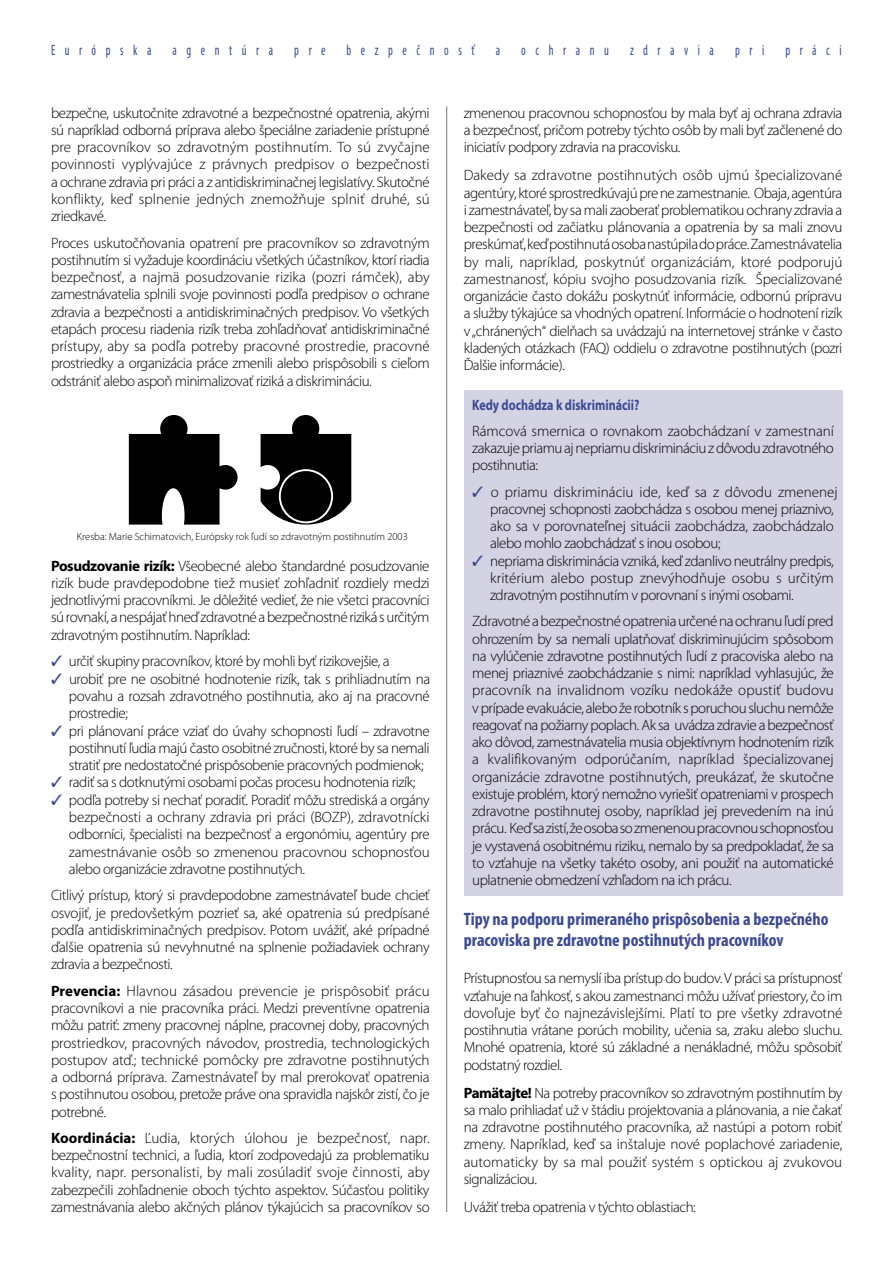
<style>
.page{position:relative;width:893px;height:1263px;background:#fff}
.page>*{position:absolute;margin:0;border:0;box-sizing:border-box;transform-origin:0 0}
.t1{font:700 condensed 18px/21px "Myriad Pro";color:#3b4a93}
.t2{font:300 15px/17.2px "Myriad Pro";letter-spacing:-.03em;color:#000;text-align:justify}
.t3{font:condensed 15px "Myriad Pro";letter-spacing:.8em;color:#3b4a93;scale:.8 1}
.t4{font:700 15px "Myriad Pro";color:#3b4a93;scale:.8 1}
.t5{font:300 10.5px "Myriad Pro";color:#000}
.s1{font-weight:700}
</style>
<div class="page">
<hr style="left:446px;top:106px;width:1px;height:1106px;background:#777">
<div style="left:463px;top:390px;width:379px;height:506px;background:#d4d3e4"></div>
<svg style="left:260px;top:415px;width:91px;height:110px"></svg>
<svg style="left:129px;top:415px;width:108px;height:110px"></svg>
<div style="left:279px;top:469px;width:54px;height:54px;border:2px solid #fff;border-radius:50%"></div>
<p class="t3" style="left:51px;top:44px;width:127px">Európska</p>
<p class="t3" style="left:172px;top:44px;width:127px">agentúra</p>
<p class="t3" style="left:294px;top:44px;width:40px">pre</p>
<p class="t3" style="left:346px;top:44px;width:162px">bezpečnosť</p>
<p class="t3" style="left:496px;top:44px;width:7px">a</p>
<p class="t3" style="left:521px;top:44px;width:111px">ochranu</p>
<p class="t3" style="left:630px;top:44px;width:106px">zdravia</p>
<p class="t3" style="left:735px;top:44px;width:38px">pri</p>
<p class="t3" style="left:785px;top:44px;width:72px">práci</p>
<p class="t2" style="left:51px;top:105px;width:380px">bezpečne, uskutočnite zdravotné a bezpečnostné opatrenia, akými sú napríklad odborná príprava alebo špeciálne zariadenie prístupné pre pracovníkov so zdravotným postihnutím. To sú zvyčajne povinnosti vyplývajúce z právnych predpisov o bezpečnosti a ochrane zdravia pri práci a z antidiskriminačnej legislatívy. Skutočné konflikty, keď splnenie jedných znemožňuje splniť druhé, sú zriedkavé.</p>
<p class="t2" style="left:51px;top:235px;width:380px">Proces uskutočňovania opatrení pre pracovníkov so zdravotným postihnutím si vyžaduje koordináciu všetkých účastníkov, ktorí riadia bezpečnosť, a najmä posudzovanie rizika (pozri rámček), aby zamestnávatelia splnili svoje povinnosti podľa predpisov o ochrane zdravia a bezpečnosti a antidiskriminačných predpisov. Vo všetkých etapách procesu riadenia rizík treba zohľadňovať antidiskriminačné prístupy, aby sa podľa potreby pracovné prostredie, pracovné prostriedky a organizácia práce zmenili alebo prispôsobili s cieľom odstrániť alebo aspoň minimalizovať riziká a diskrimináciu.</p>
<p class="t5" style="left:77px;top:532px;width:332px">Kresba: Marie Schimatovich, Európsky rok ľudí so zdravotným postihnutím 2003</p>
<p class="t2" style="left:51px;top:558px;width:380px"><span class="s1">Posudzovanie rizík:</span> Všeobecné alebo štandardné posudzovanie rizík bude pravdepodobne tiež musieť zohľadniť rozdiely medzi jednotlivými pracovníkmi. Je dôležité vedieť, že nie všetci pracovníci sú rovnakí, a nespájať hneď zdravotné a bezpečnostné riziká s určitým zdravotným postihnutím. Napríklad:</p>
<p class="t2" style="left:69px;top:654px;width:363px;text-align:left">určiť skupiny pracovníkov, ktoré by mohli byť rizikovejšie, a<br>urobiť pre ne osobitné hodnotenie rizík, tak s prihliadnutím na povahu a rozsah zdravotného postihnutia, ako aj na pracovné prostredie;<br>pri plánovaní práce vziať do úvahy schopnosti ľudí – zdravotne postihnutí ľudia majú často osobitné zručnosti, ktoré by sa nemali stratiť pre nedostatočné prispôsobenie pracovných podmienok; radiť sa s dotknutými osobami počas procesu hodnotenia rizík; podľa potreby si nechať poradiť. Poradiť môžu strediská a orgány bezpečnosti a ochrany zdravia pri práci (BOZP), zdravotnícki odborníci, špecialisti na bezpečnosť a ergonómiu, agentúry pre zamestnávanie osôb so zmenenou pracovnou schopnosťou alebo organizácie zdravotne postihnutých.</p>
<p class="t2" style="left:51px;top:888px;width:380px">Citlivý prístup, ktorý si pravdepodobne zamestnávateľ bude chcieť osvojiť, je predovšetkým pozrieť sa, aké opatrenia sú predpísané podľa antidiskriminačných predpisov. Potom uvážiť, aké prípadné ďalšie opatrenia sú nevyhnutné na splnenie požiadaviek ochrany zdravia a bezpečnosti.</p>
<p class="t2" style="left:51px;top:983px;width:380px"><span class="s1">Prevencia:</span> Hlavnou zásadou prevencie je prispôsobiť prácu pracovníkovi a nie pracovníka práci. Medzi preventívne opatrenia môžu patriť: zmeny pracovnej náplne, pracovnej doby, pracovných prostriedkov, pracovných návodov, prostredia, technologických postupov atď.; technické pomôcky pre zdravotne postihnutých a odborná príprava. Zamestnávateľ by mal prerokovať opatrenia s postihnutou osobou, pretože práve ona spravidla najskôr zistí, čo je potrebné.</p>
<p class="t2" style="left:51px;top:1131px;width:380px"><span class="s1">Koordinácia:</span> Ľudia, ktorých úlohou je bezpečnosť, napr. bezpečnostní technici, a ľudia, ktorí zodpovedajú za problematiku kvality, napr. personalisti, by mali zosúladiť svoje činnosti, aby zabezpečili zohľadnenie oboch týchto aspektov. Súčasťou politiky zamestnávania alebo akčných plánov týkajúcich sa pracovníkov so</p>
<p class="t2" style="left:463px;top:105px;width:380px">zmenenou pracovnou schopnosťou by mala byť aj ochrana zdravia a bezpečnosť, pričom potreby týchto osôb by mali byť začlenené do iniciatív podpory zdravia na pracovisku.</p>
<p class="t2" style="left:463px;top:168px;width:380px">Dakedy sa zdravotne postihnutých osôb ujmú špecializované agentúry, ktoré sprostredkúvajú pre ne zamestnanie. Obaja, agentúra i zamestnávateľ, by sa mali zaoberať problematikou ochrany zdravia a bezpečnosti od začiatku plánovania a opatrenia by sa mali znovu preskúmať, keď postihnutá osoba nastúpila do práce. Zamestnávatelia by mali, napríklad, poskytnúť organizáciám, ktoré podporujú zamestnanosť, kópiu svojho posudzovania rizík. Špecializované organizácie často dokážu poskytnúť informácie, odbornú prípravu a služby týkajúce sa vhodných opatrení. Informácie o hodnotení rizík v „chránených“ dielňach sa uvádzajú na internetovej stránke v často kladených otázkach (FAQ) oddielu o zdravotne postihnutých (pozri Ďalšie informácie).</p>
<p class="t4" style="left:472px;top:399px;width:210px">Kedy dochádza k diskriminácii?</p>
<p class="t2" style="left:472px;top:423px;width:363px">Rámcová smernica o rovnakom zaobchádzaní v zamestnaní zakazuje priamu aj nepriamu diskrimináciu z dôvodu zdravotného postihnutia:</p>
<p class="t2" style="left:490px;top:484px;width:349px;text-align:left">o priamu diskrimináciu ide, keď sa z dôvodu zmenenej pracovnej schopnosti zaobchádza s osobou menej priaznivo, ako sa v porovnateľnej situácii zaobchádza, zaobchádzalo alebo mohlo zaobchádzať s inou osobou;<br>nepriama diskriminácia vzniká, keď zdanlivo neutrálny predpis, kritérium alebo postup znevýhodňuje osobu s určitým zdravotným postihnutím v porovnaní s inými osobami.</p>
<p class="t2" style="left:472px;top:614px;width:363px">Zdravotné a bezpečnostné opatrenia určené na ochranu ľudí pred ohrozením by sa nemali uplatňovať diskriminujúcim spôsobom na vylúčenie zdravotne postihnutých ľudí z pracoviska alebo na menej priaznivé zaobchádzanie s nimi: napríklad vyhlasujúc, že pracovník na invalidnom vozíku nedokáže opustiť budovu v prípade evakuácie, alebo že robotník s poruchou sluchu nemôže reagovať na požiarny poplach. Ak sa uvádza zdravie a bezpečnosť ako dôvod, zamestnávatelia musia objektívnym hodnotením rizík a kvalifikovaným odporúčaním, napríklad špecializovanej organizácie zdravotne postihnutých, preukázať, že skutočne existuje problém, ktorý nemožno vyriešiť opatreniami v prospech zdravotne postihnutej osoby, napríklad jej prevedením na inú prácu. Keď sa zistí, že osoba so zmenenou pracovnou schopnosťou je vystavená osobitnému riziku, nemalo by sa predpokladať, že sa to vzťahuje na všetky takéto osoby, ani použiť na automatické uplatnenie obmedzení vzhľadom na ich prácu.</p>
<p class="t1" style="left:463px;top:910px;width:366px">Tipy na podporu primeraného prispôsobenia a bezpečného pracoviska pre zdravotne postihnutých pracovníkov</p>
<p class="t2" style="left:463px;top:971px;width:380px">Prístupnosťou sa nemyslí iba prístup do budov. V práci sa prístupnosť vzťahuje na ľahkosť, s akou zamestnanci môžu užívať priestory, čo im dovoľuje byť čo najnezávislejšími. Platí to pre všetky zdravotné postihnutia vrátane porúch mobility, učenia sa, zraku alebo sluchu.<br>Mnohé opatrenia, ktoré sú základné a nenákladné, môžu spôsobiť podstatný rozdiel.</p>
<p class="t2" style="left:463px;top:1085px;width:380px"><span class="s1">Pamätajte!</span> Na potreby pracovníkov so zdravotným postihnutím by sa malo prihliadať už v štádiu projektovania a plánovania, a nie čakať na zdravotne postihnutého pracovníka, až nastúpi a potom robiť zmeny. Napríklad, keď sa inštaluje nové poplachové zariadenie, automaticky by sa mal použiť systém s optickou aj zvukovou signalizáciou.</p>
<p class="t2" style="left:463px;top:1200px;width:234px">Uvážiť treba opatrenia v týchto oblastiach:</p>
</div>
